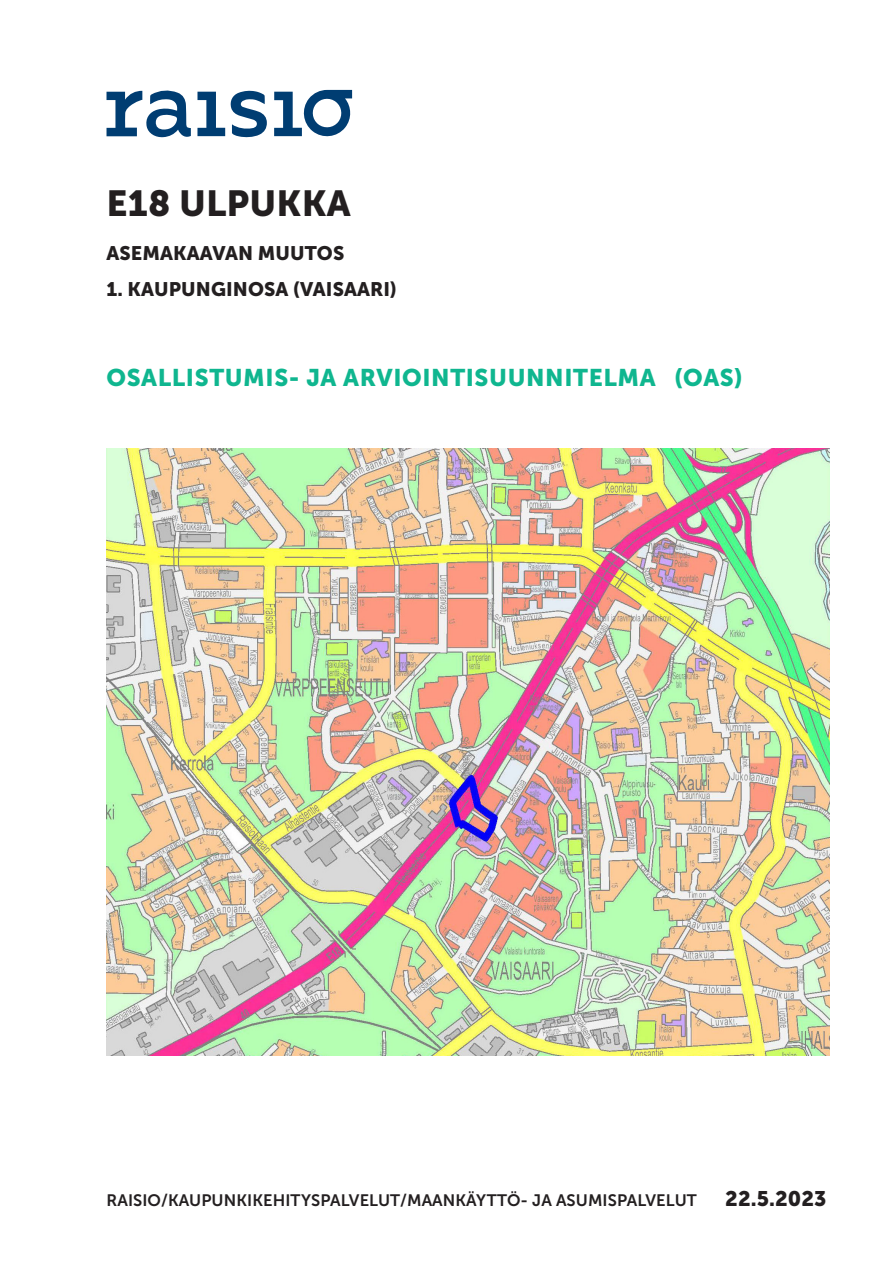
<style>
.page{position:relative;width:893px;height:1263px;background:#fff}
.page>*{position:absolute;margin:0;border:0;box-sizing:border-box;transform-origin:0 0}
.KANSI_selostusteksti{font:36px "Museo Sans 900";letter-spacing:.005em;color:#231f20}
.KANSI_selostusteksti-2{font:24px "Museo Sans 900";letter-spacing:.025em;color:#0fb68f}
.t1{font:21px "Museo Sans 900";letter-spacing:.005em;color:#231f20}
.KANSI_selostusteksti-3{font:19.5px "Museo Sans 900";letter-spacing:.005em;color:#231f20}
.Laatija-_tekijä{font:16.5px "Museo Sans 700";letter-spacing:.005em;color:#231f20}
</style>
<div class="page">
<img style="left:107px;top:448px;width:722px;height:608px">
<svg style="left:107px;top:90px;width:84px;height:48px"></svg>
<svg style="left:274px;top:90px;width:78px;height:47px"></svg>
<svg style="left:197px;top:90px;width:70px;height:48px"></svg>
<p class="KANSI_selostusteksti" style="left:107px;top:183px;width:246px">E18 ULPUKKA</p>
<p class="KANSI_selostusteksti-3" style="left:107px;top:242px;width:239px">ASEMAKAAVAN MUUTOS</p>
<p class="KANSI_selostusteksti-3" style="left:107px;top:278px;width:292px">1. KAUPUNGINOSA (VAISAARI)</p>
<p class="KANSI_selostusteksti-2" style="left:107px;top:364px;width:637px">OSALLISTUMIS- JA ARVIOINTISUUNNITELMA (OAS)</p>
<p class="Laatija-_tekijä" style="left:107px;top:1191px;width:592px">RAISIO/KAUPUNKIKEHITYSPALVELUT/MAANKÄYTTÖ- JA ASUMISPALVELUT</p>
<p class="t1" style="left:725px;top:1187px;width:103px">22.5.2023</p>
</div>
